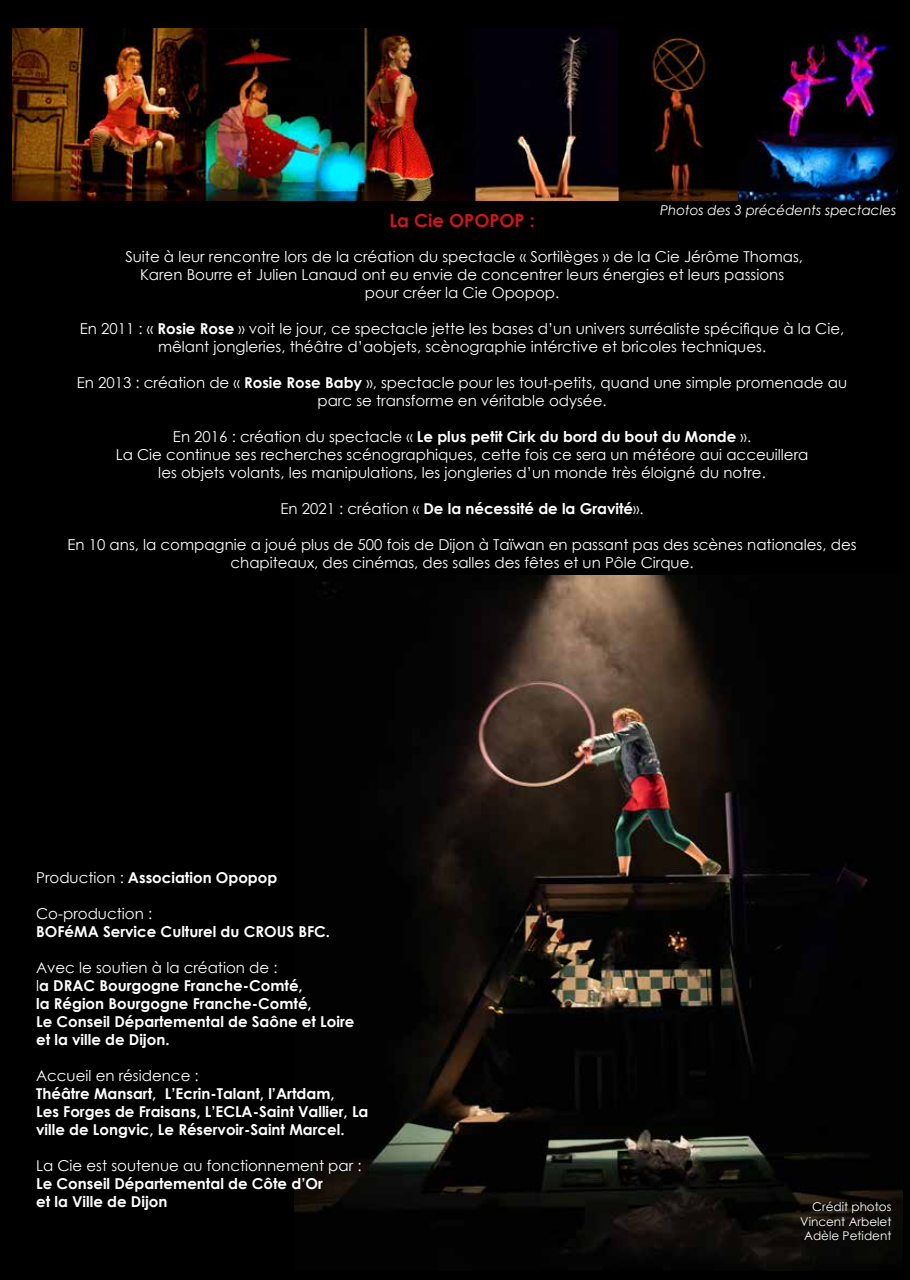
<style>
.page{position:relative;width:910px;height:1280px;background:#000}
.page>*{position:absolute;margin:0;border:0;box-sizing:border-box;transform-origin:0 0}
.t1{font:700 18px "Century Gothic";color:#cd171a}
.t2{font:15px/18px "Century Gothic";color:#fff;text-align:center}
.t3{font:700 15px/18px "Century Gothic";color:#fff}
.t4{font:italic 13.5px "Century Gothic";color:#fff}
.t5{font:12px/14.4px "Century Gothic";color:#fff;text-align:right}
.s1{font-weight:700}
.s2{font-weight:400}
</style>
<div class="page">
<div style="left:8px;top:8px;width:894px;height:1262px;background:#000"></div>
<img style="left:12px;top:29px;width:886px;height:172px">
<img style="left:295px;top:576px;width:607px;height:693px">
<p class="t4" style="left:660px;top:201px;width:238px">Photos des 3 précédents spectacles</p>
<p class="t1" style="left:389px;top:207px;width:147px">La Cie OPOPOP :</p>
<p class="t2" style="left:125px;top:247px;width:679px">Suite à leur rencontre lors de la création du spectacle « Sortilèges » de la Cie Jérôme Thomas,<br>Karen Bourre et Julien Lanaud ont eu envie de concentrer leurs énergies et leurs passions pour créer la Cie Opopop.</p>
<p class="t2" style="left:80px;top:319px;width:766px">En 2011 : « <span class="s1">Rosie Rose</span> » voit le jour, ce spectacle jette les bases d’un univers surréaliste spécifique à la Cie, mêlant jongleries, théâtre d’aobjets, scènographie intérctive et bricoles techniques.</p>
<p class="t2" style="left:77px;top:373px;width:772px">En 2013 : création de « <span class="s1">Rosie Rose Baby</span> », spectacle pour les tout-petits, quand une simple promenade au parc se transforme en véritable odysée.</p>
<p class="t2" style="left:116px;top:427px;width:694px">En 2016 : création du spectacle « <span class="s1">Le plus petit Cirk du bord du bout du Monde</span> ».<br>La Cie continue ses recherches scénographiques, cette fois ce sera un météore aui acceuillera les objets volants, les manipulations, les jongleries d’un monde très éloigné du notre.</p>
<p class="t3" style="left:280px;top:498px;width:365px"><span class="s2">En 2021 : création «</span> De la nécessité de la Gravité<span class="s2">».</span></p>
<p class="t2" style="left:67px;top:535px;width:791px">En 10 ans, la compagnie a joué plus de 500 fois de Dijon à Taïwan en passant pas des scènes nationales, des chapiteaux, des cinémas, des salles des fêtes et un Pôle Cirque.</p>
<p class="t3" style="left:36px;top:868px;width:243px"><span class="s2">Production :</span> Association Opopop</p>
<p class="t2" style="left:36px;top:904px;width:118px">Co-production :</p>
<p class="t3" style="left:36px;top:922px;width:295px">BOFéMA Service Culturel du CROUS BFC.</p>
<p class="t3" style="left:36px;top:958px;width:320px"><span class="s2">Avec le soutien à la création de :<br>l</span>a DRAC Bourgogne Franche-Comté,<br>la Région Bourgogne Franche-Comté,<br>Le Conseil Départemental de Saône et Loire et la ville de Dijon.</p>
<p class="t2" style="left:36px;top:1066px;width:164px">Accueil en résidence :</p>
<p class="t3" style="left:36px;top:1084px;width:334px">Théâtre Mansart, L’Ecrin-Talant, l’Artdam,<br>Les Forges de Fraisans, L’ECLA-Saint Vallier, La ville de Longvic, Le Réservoir-Saint Marcel.</p>
<p class="t2" style="left:36px;top:1156px;width:327px">La Cie est soutenue au fonctionnement par :</p>
<p class="t3" style="left:36px;top:1174px;width:288px">Le Conseil Départemental de Côte d’Or et la Ville de Dijon</p>
<p class="t5" style="left:800px;top:1200px;width:93px">Crédit photos<br>Vincent Arbelet<br>Adèle Petident</p>
</div>
